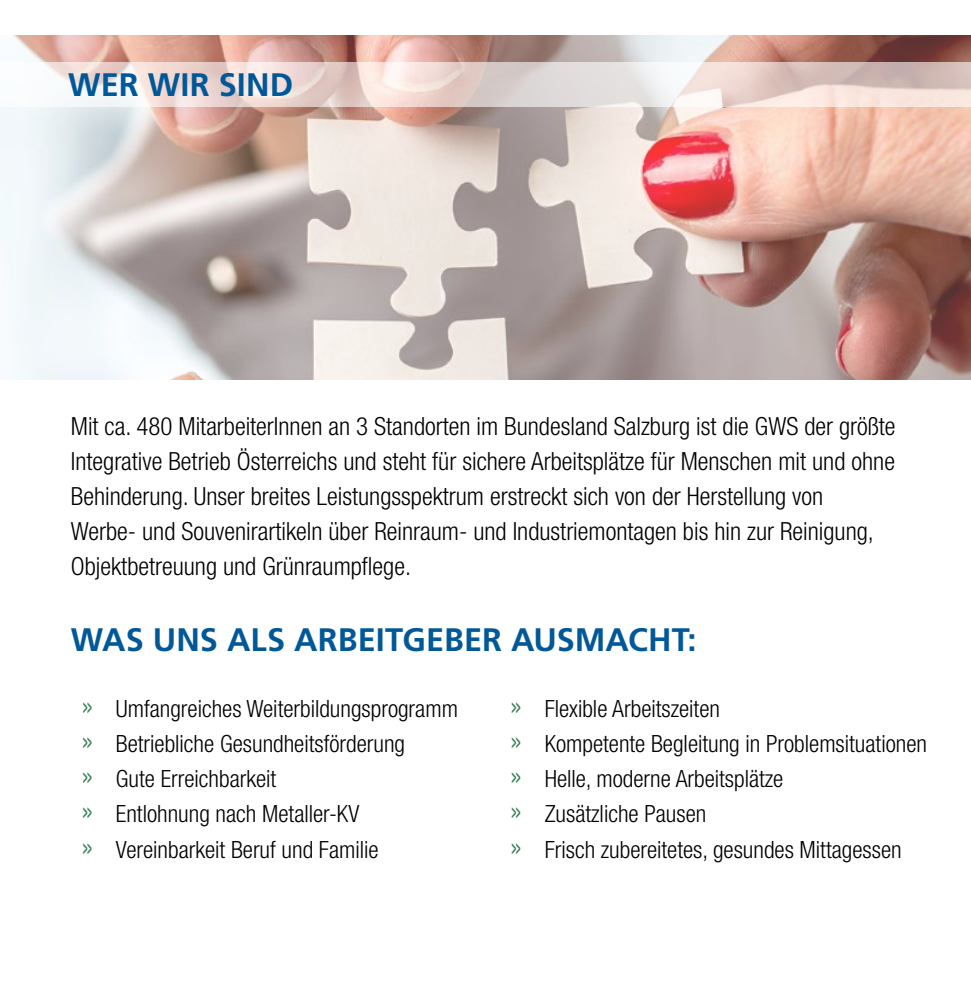
<style>
.page{position:relative;width:971px;height:993px;background:#fff}
.page>*{position:absolute;margin:0;border:0;box-sizing:border-box;transform-origin:0 0}
.t1{font:700 32.5px "Frutiger";color:#005898}
.t2{font:300 condensed 25px/35px "Helvetica Neue LT Std";color:#000}
.t3{font:300 condensed 23.75px/35px "Helvetica Neue LT Std";color:#000}
.s1{font-size:32.5px;color:#367d57}
</style>
<div class="page">
<img style="left:0;top:35px;width:971px;height:344px">
<svg style="left:0;top:62px;width:971px;height:44px"></svg>
<h1 class="t1" style="left:68px;top:66px;width:226px">WER WIR SIND</h1>
<p class="t2" style="left:71px;top:408px;width:826px">Mit ca. 480 MitarbeiterInnen an 3 Standorten im Bundesland Salzburg ist die GWS der größte Integrative Betrieb Österreichs und steht für sichere Arbeitsplätze für Menschen mit und ohne Behinderung. Unser breites Leistungsspektrum erstreckt sich von der Herstellung von<br>Werbe- und Souvenirartikeln über Reinraum- und Industriemontagen bis hin zur Reinigung, Objektbetreuung und Grünraumpflege.</p>
<h1 class="t1" style="left:71px;top:620px;width:627px">WAS UNS ALS ARBEITGEBER AUSMACHT:</h1>
<p class="t3" style="left:82px;top:691px;width:378px"><span class="s1">»</span> Umfangreiches Weiterbildungsprogramm <span class="s1">»</span> Betriebliche Gesundheitsförderung<br><span class="s1">»</span> Gute Erreichbarkeit<br><span class="s1">»</span> Entlohnung nach Metaller-KV<br><span class="s1">»</span> Vereinbarkeit Beruf und Familie</p>
<p class="t3" style="left:510px;top:691px;width:418px"><span class="s1">»</span> Flexible Arbeitszeiten<br><span class="s1">»</span> Kompetente Begleitung in Problemsituationen <span class="s1">»</span> Helle, moderne Arbeitsplätze<br><span class="s1">»</span> Zusätzliche Pausen<br><span class="s1">»</span> Frisch zubereitetes, gesundes Mittagessen</p>
</div>
